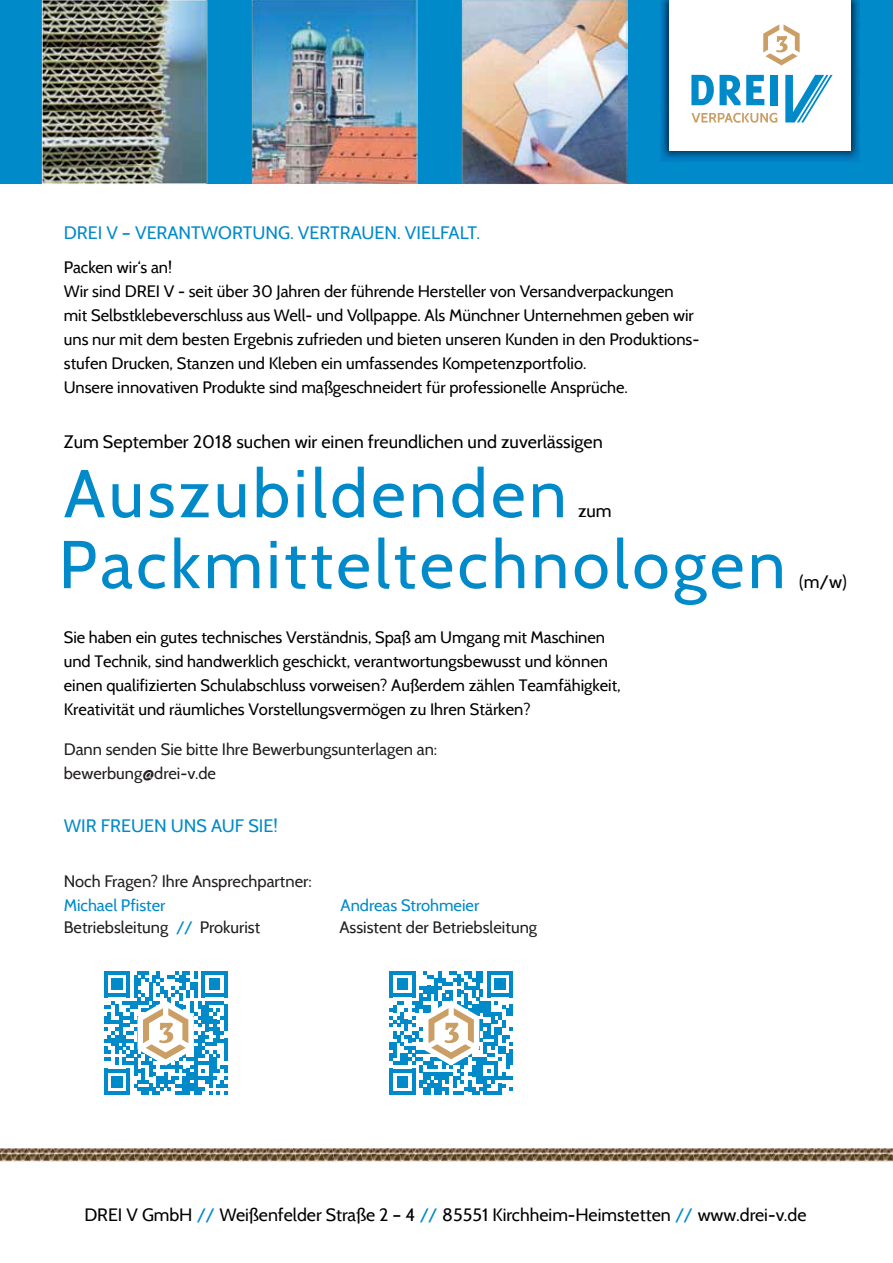
<style>
.page{position:relative;width:893px;height:1263px;background:#fff}
.page>*{position:absolute;margin:0;border:0;box-sizing:border-box;transform-origin:0 0}
.t1{font:67.5px "Cabin";letter-spacing:.05em;color:#008ac9}
.t2{font:18px "Cabin";color:#000}
.t3{font:18px "Cabin";color:#008ac9}
.t4{font:17.85px "Cabin";color:#000}
.t5{font:16.5px/24px "Cabin";color:#000}
.t6{font:16.5px/24.5px "Cabin";color:#231f20}
.t7{font:16.5px "Cabin";color:#008ac9}
.s1{color:#008ac9}
</style>
<div class="page">
<div style="left:0;top:0;width:893px;height:183px;background:#008ac9"></div>
<img style="left:660px;top:0;width:199px;height:161px">
<div style="left:669px;top:0;width:182px;height:151px;background:#fff"></div>
<img style="left:35px;top:0;width:178px;height:184px">
<img style="left:251px;top:0;width:167px;height:184px">
<img style="left:461px;top:0;width:167px;height:184px">
<img style="left:0;top:1148px;width:893px;height:13px">
<svg style="left:104px;top:971px;width:124px;height:124px"></svg>
<svg style="left:763px;top:24px;width:36px;height:41px"></svg>
<svg style="left:691px;top:75px;width:49px;height:30px"></svg>
<svg style="left:746px;top:75px;width:18px;height:30px"></svg>
<div style="left:770px;top:75px;width:7px;height:30px;background:#008ac9"></div>
<svg style="left:691px;top:113px;width:86px;height:10px"></svg>
<svg style="left:785px;top:75px;width:47px;height:47px"></svg>
<svg style="left:389px;top:971px;width:124px;height:124px"></svg>
<p class="t3" style="left:64px;top:221px;width:418px">DREI V – VERANTWORTUNG. VERTRAUEN. VIELFALT.</p>
<p class="t5" style="left:64px;top:255px;width:637px">Packen wir‘s an!<br>Wir sind DREI V - seit über 30 Jahren der führende Hersteller von Versandverpackungen mit Selbstklebeverschluss aus Well- und Vollpappe. Als Münchner Unternehmen geben wir uns nur mit dem besten Ergebnis zufrieden und bieten unseren Kunden in den Produktions&shy;stufen Drucken, Stanzen und Kleben ein umfassendes Kompetenzportfolio.<br>Unsere innovativen Produkte sind maßgeschneidert für professionelle Ansprüche.</p>
<p class="t2" style="left:64px;top:430px;width:540px">Zum September 2018 suchen wir einen freundlichen und zuverlässigen</p>
<h1 class="t1" style="left:64px;top:452px;width:504px">Auszubildenden</h1>
<p class="t2" style="left:578px;top:500px;width:35px">zum</p>
<h1 class="t1" style="left:59px;top:523px;width:728px">Packmitteltechnologen</h1>
<p class="t5" style="left:64px;top:625px;width:558px">Sie haben ein gutes technisches Verständnis, Spaß am Umgang mit Maschinen und Technik, sind handwerklich geschickt, verantwortungsbewusst und können einen qualifizierten Schulabschluss vorweisen? Außerdem zählen Teamfähigkeit, Kreativität und räumliches Vorstellungsvermögen zu Ihren Stärken?</p>
<p class="t6" style="left:64px;top:737px;width:375px">Dann senden Sie bitte Ihre Bewerbungsunterlagen an: bewerbung@drei-v.de</p>
<p class="t3" style="left:64px;top:815px;width:215px">WIR FREUEN UNS AUF SIE!</p>
<p class="t6" style="left:64px;top:869px;width:249px">Noch Fragen? Ihre Ansprechpartner:</p>
<p class="t7" style="left:64px;top:895px;width:103px">Michael Pfister</p>
<p class="t7" style="left:340px;top:895px;width:140px">Andreas Strohmeier</p>
<p class="t6" style="left:64px;top:915px;width:198px">Betriebsleitung <span class="s1">//</span> Prokurist</p>
<p class="t6" style="left:339px;top:915px;width:199px">Assistent der Betriebsleitung</p>
<p class="t2" style="left:799px;top:571px;width:49px">(m/w)</p>
<p class="t4" style="left:84px;top:1204px;width:724px">DREI V GmbH <span class="s1">//</span> Weißenfelder Straße 2 – 4 <span class="s1">//</span> 85551 Kirchheim-Heimstetten <span class="s1">//</span> www.drei-v.de</p>
</div>
